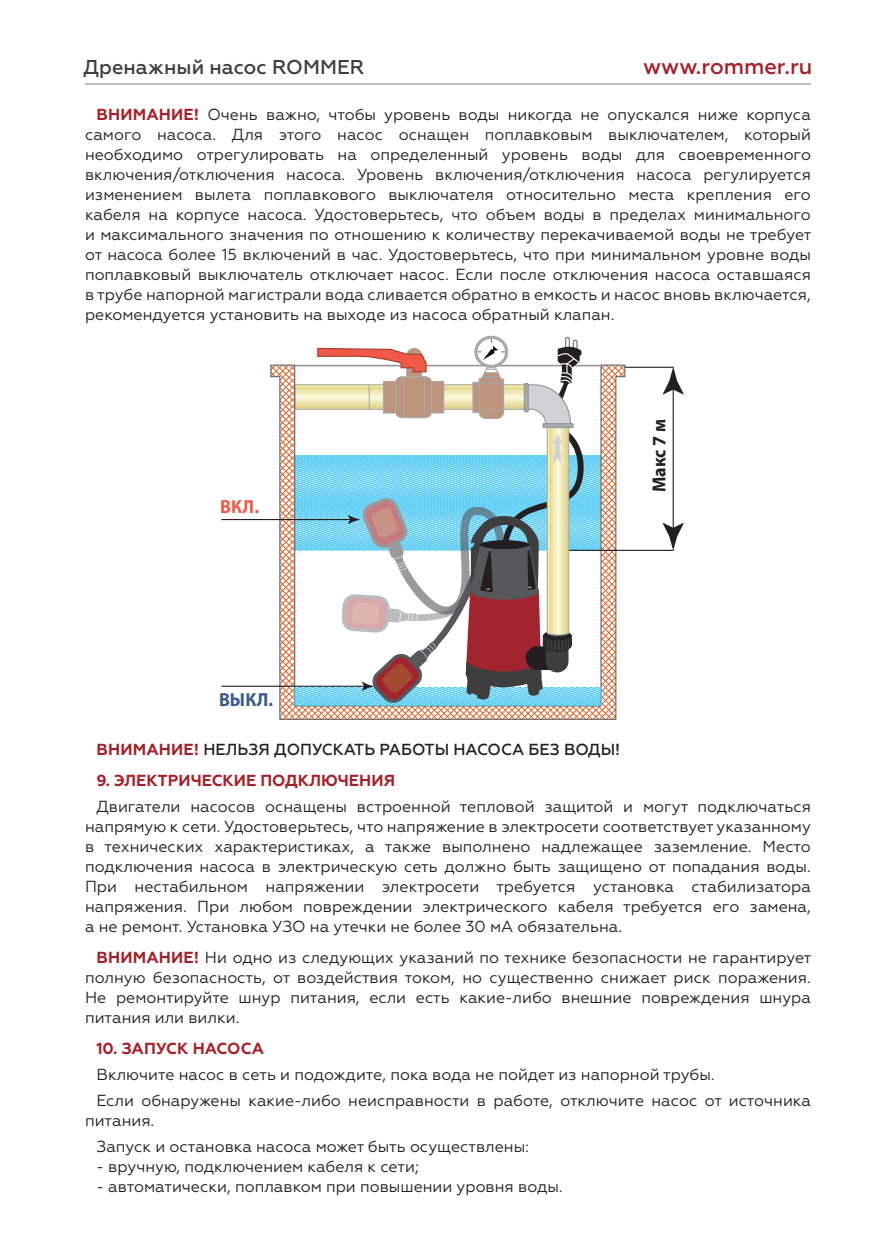
<style>
.page{position:relative;width:896px;height:1248px;background:#fff}
.page>*{position:absolute;margin:0;border:0;box-sizing:border-box;transform-origin:0 0}
.t1{font:500 22px "Geometria";color:#a71f27}
.t2{font:500 20px "Geometria";color:#3e3e3f}
.t3{font:700 19px "Myriad Pro";color:#231f20;scale:.95 1}
.t4{font:700 19px "Myriad Pro";color:#3c5b88;scale:.95 1}
.t5{font:700 19px "Myriad Pro";color:#f05947;scale:.95 1}
.t6{font:16px/20px "Geometria";color:#231f20;text-align:justify}
.t7{font:500 16px "Geometria";color:#231f20}
.t8{font:700 16px "Geometria";color:#a71f27}
.s1{font-weight:700;color:#a71f27}
</style>
<div class="page">
<hr style="left:625px;top:366px;width:48px;height:2px;background:#231f20">
<div style="left:565px;top:337px;width:5px;height:15px;border:1px solid #6c6d70;border-radius:2px"></div>
<hr style="left:552px;top:549px;width:121px;height:2px;background:#231f20">
<div style="left:474px;top:336px;width:34px;height:32px;border:3px solid #a7aaaa;border-radius:50%"></div>
<hr style="left:222px;top:685px;width:145px;height:1px;background:#231f20">
<svg style="left:271px;top:339px;width:354px;height:380px"></svg>
<hr style="left:222px;top:519px;width:133px;height:1px;background:#231f20">
<svg style="left:662px;top:367px;width:22px;height:27px"></svg>
<svg style="left:662px;top:522px;width:22px;height:28px"></svg>
<hr style="left:672px;top:387px;width:2px;height:151px;background:#231f20">
<hr style="left:85px;top:84px;width:726px;height:1px;background:#bcbdc0">
<p class="t2" style="left:84px;top:55px;width:282px">Дренажный насос ROMMER</p>
<h1 class="t1" style="left:643px;top:53px;width:171px">www.rommer.ru</h1>
<p class="t6" style="left:85px;top:105px;width:728px;text-indent:11px"><span class="s1">ВНИМАНИЕ!</span> Очень важно, чтобы уровень воды никогда не опускался ниже корпуса самого насоса. Для этого насос оснащен поплавковым выключателем, который необходимо отрегулировать на определенный уровень воды для своевременного включения/отключения насоса. Уровень включения/отключения насоса регулируется изменением вылета поплавкового выключателя относительно места крепления его кабеля на корпусе насоса. Удостоверьтесь, что объем воды в пределах минимального и максимального значения по отношению к количеству перекачиваемой воды не требует от насоса более 15 включений в час. Удостоверьтесь, что при минимальном уровне воды поплавковый выключатель отключает насос. Если после отключения насоса оставшаяся в трубе напорной магистрали вода сливается обратно в емкость и насос вновь включается, рекомендуется установить на выходе из насоса обратный клапан.</p>
<p class="t5" style="left:220px;top:494px;width:42px">ВКЛ.</p>
<p class="t4" style="left:219px;top:687px;width:59px">ВЫКЛ.</p>
<p class="t3" style="left:646px;top:492px;width:78px;rotate:-90deg">Макс 7 м</p>
<p class="t7" style="left:96px;top:739px;width:525px"><span class="s1">ВНИМАНИЕ!</span> НЕЛЬЗЯ ДОПУСКАТЬ РАБОТЫ НАСОСА БЕЗ ВОДЫ!</p>
<p class="t8" style="left:96px;top:770px;width:300px">9. ЭЛЕКТРИЧЕСКИЕ ПОДКЛЮЧЕНИЯ</p>
<p class="t6" style="left:85px;top:796px;width:727px;text-indent:11px">Двигатели насосов оснащены встроенной тепловой защитой и могут подключаться напрямую к сети. Удостоверьтесь, что напряжение в электросети соответствует указанному в технических характеристиках, а также выполнено надлежащее заземление. Место подключения насоса в электрическую сеть должно быть защищено от попадания воды.<br>При нестабильном напряжении электросети требуется установка стабилизатора напряжения. При любом повреждении электрического кабеля требуется его замена, а не ремонт. Установка УЗО на утечки не более 30 мА обязательна.</p>
<p class="t6" style="left:85px;top:947px;width:728px;text-indent:11px"><span class="s1">ВНИМАНИЕ!</span> Ни одно из следующих указаний по технике безопасности не гарантирует полную безопасность, от воздействия током, но существенно снижает риск поражения.<br>Не ремонтируйте шнур питания, если есть какие-либо внешние повреждения шнура питания или вилки.</p>
<p class="t8" style="left:96px;top:1039px;width:169px">10. ЗАПУСК НАСОСА</p>
<p class="t6" style="left:96px;top:1061px;width:716px;line-height:25.6px">Включите насос в сеть и подождите, пока вода не пойдет из напорной трубы.<br>Если обнаружены какие-либо неисправности в работе, отключите насос от источника</p>
<p class="t6" style="left:96px;top:1107px;width:434px;line-height:25.6px;text-indent:-11px">питания.<br>Запуск и остановка насоса может быть осуществлены:</p>
<p class="t6" style="left:96px;top:1155px;width:324px">- вручную, подключением кабеля к сети;</p>
<p class="t6" style="left:96px;top:1175px;width:468px">- автоматически, поплавком при повышении уровня воды.</p>
</div>
